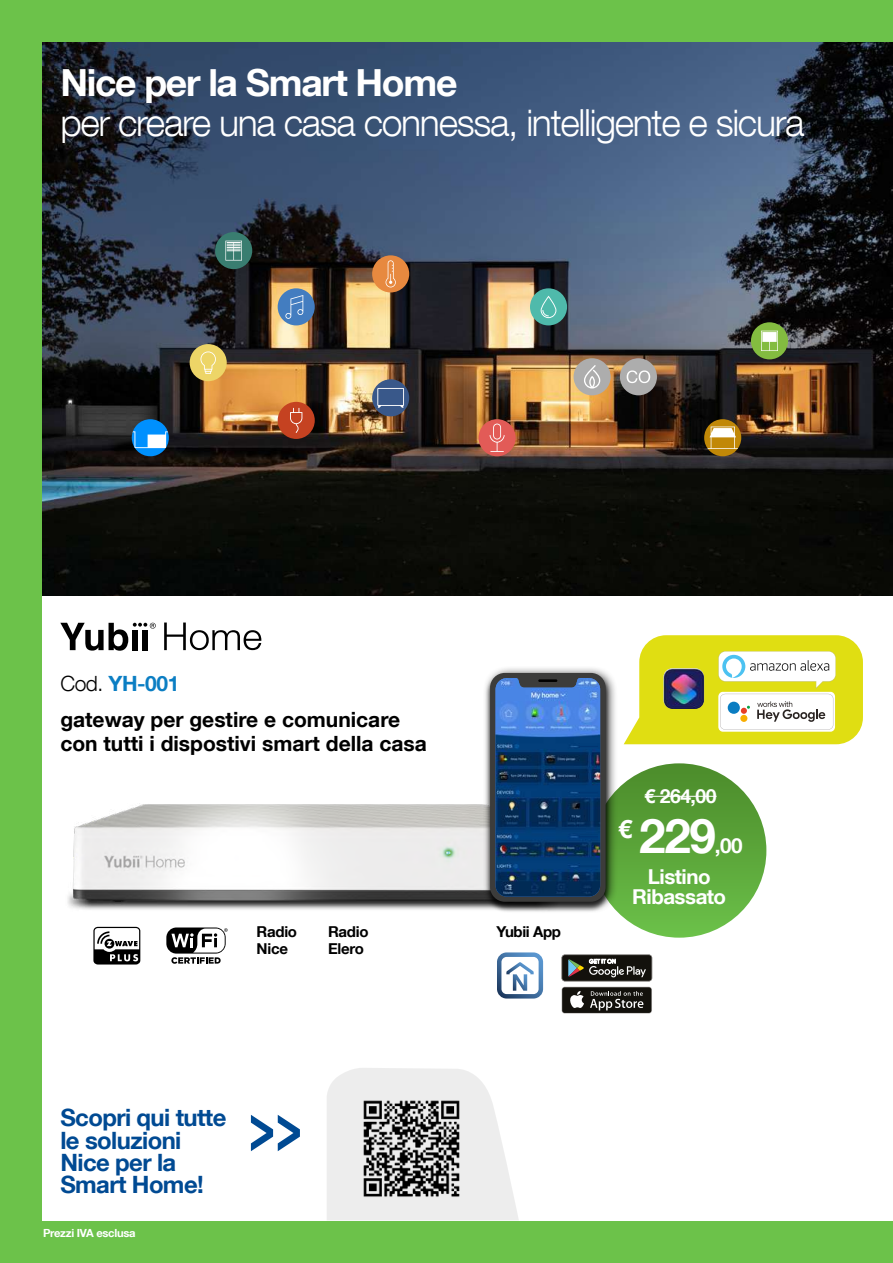
<style>
.page{position:relative;width:893px;height:1263px;background:#6cc24a}
.page>*{position:absolute;margin:0;border:0;box-sizing:border-box;transform-origin:0 0}
.t1{font:700 47.55px "Helvetica Neue LT Com";color:#fff}
.t2{font:300 37.35px "Helvetica Neue LT Com";letter-spacing:-.035em;color:#fff}
.t3{font:700 37.35px "Helvetica Neue LT Com";letter-spacing:-.035em;color:#fff}
.t4{font:700 23.85px/22.5px "Helvetica Neue LT Com";letter-spacing:-.025em;color:#004a93}
.t5{font:700 21px/36px "Helvetica Neue LT Com";color:#000}
.t6{font:700 20.7px "Helvetica Neue LT Com";color:#fff}
.t7{font:700 20.55px/20.5px "Helvetica Neue LT Com";letter-spacing:-.025em;color:#fff;text-align:center}
.t8{font:700 19.35px "Helvetica Neue LT Com";color:#fff}
.t9{font:700 15px/16.5px "Helvetica Neue LT Com";letter-spacing:-.02em;color:#000}
.t10{font:700 11.25px "Helvetica Neue LT Com";letter-spacing:-.025em;color:#fff}
.s1{font-weight:300}
.s2{color:#0b7ec3}
</style>
<div class="page">
<div style="left:43px;top:43px;width:850px;height:1177px;background:#fff"></div>
<svg style="left:327px;top:1068px;width:192px;height:152px"></svg>
<div style="left:562px;top:987px;width:89px;height:26px;background:#13110c;border-radius:3px"></div>
<svg style="left:570px;top:991px;width:14px;height:17px"></svg>
<svg style="left:590px;top:991px;width:53px;height:19px"></svg>
<svg style="left:562px;top:954px;width:90px;height:27px"></svg>
<svg style="left:497px;top:952px;width:46px;height:46px"></svg>
<div style="left:592px;top:763px;width:174px;height:175px;background:linear-gradient(to bottom,#4d8c2d,#6cc14a);border-radius:87px"></div>
<hr style="left:645px;top:796px;width:72px;height:1px;background:#fff">
<svg style="left:251px;top:1115px;width:49px;height:36px"></svg>
<img style="left:348px;top:1085px;width:127px;height:127px">
<svg style="left:93px;top:937px;width:47px;height:27px"></svg>
<div style="left:166px;top:927px;width:60px;height:26px;background:#000;border-radius:10px"></div>
<svg style="left:171px;top:937px;width:55px;height:27px"></svg>
<img style="left:42px;top:774px;width:440px;height:163px">
<div style="left:482px;top:665px;width:136px;height:249px;background:#000;opacity:.8"></div>
<svg style="left:490px;top:673px;width:116px;height:229px;fill:#3c3c3b"></svg>
<img style="left:496px;top:678px;width:104px;height:218px">
<svg style="left:624px;top:635px;width:239px;height:109px"></svg>
<div style="left:740px;top:715px;width:7px;height:7px;background:#f8ad00;border-radius:50%"></div>
<div style="left:728px;top:702px;width:12px;height:12px;background:#0a7dc2;border-radius:50%"></div>
<img style="left:43px;top:43px;width:850px;height:552px">
<div style="left:215px;top:232px;width:37px;height:37px;background:#397d70;border-radius:50%"></div>
<svg style="left:225px;top:241px;width:17px;height:20px"></svg>
<div style="left:751px;top:322px;width:37px;height:37px;background:#83bc40;border-radius:50%"></div>
<svg style="left:761px;top:331px;width:17px;height:20px"></svg>
<div style="left:372px;top:255px;width:37px;height:37px;background:#e7893f;border-radius:50%"></div>
<svg style="left:386px;top:260px;width:10px;height:27px"></svg>
<div style="left:278px;top:288px;width:37px;height:37px;background:#437dc0;border-radius:50%"></div>
<svg style="left:285px;top:295px;width:18px;height:24px"></svg>
<div style="left:278px;top:402px;width:37px;height:37px;background:#c54221;border-radius:50%"></div>
<svg style="left:290px;top:408px;width:12px;height:25px"></svg>
<div style="left:479px;top:419px;width:37px;height:37px;background:#e25b57;border-radius:50%"></div>
<div style="left:574px;top:358px;width:37px;height:37px;background:#adadad;border-radius:50%"></div>
<svg style="left:584px;top:365px;width:16px;height:23px"></svg>
<div style="left:190px;top:344px;width:37px;height:37px;background:#edd567;border-radius:50%"></div>
<svg style="left:200px;top:351px;width:16px;height:23px"></svg>
<div style="left:372px;top:379px;width:37px;height:37px;background:#39588a;border-radius:50%"></div>
<svg style="left:377px;top:388px;width:27px;height:20px"></svg>
<svg style="left:490px;top:424px;width:15px;height:28px"></svg>
<div style="left:530px;top:288px;width:37px;height:37px;background:#4fbaab;border-radius:50%"></div>
<svg style="left:541px;top:296px;width:15px;height:22px"></svg>
<div style="left:620px;top:358px;width:37px;height:37px;background:#adadad;border-radius:50%"></div>
<svg style="left:627px;top:370px;width:23px;height:13px"></svg>
<div style="left:132px;top:419px;width:37px;height:37px;background:#0090fe;border-radius:50%"></div>
<svg style="left:132px;top:431px;width:37px;height:17px"></svg>
<svg style="left:704px;top:419px;width:37px;height:37px"></svg>
<svg style="left:706px;top:427px;width:34px;height:22px"></svg>
<svg style="left:164px;top:622px;width:97px;height:28px"></svg>
<svg style="left:60px;top:623px;width:96px;height:28px"></svg>
<h2 class="t3" style="left:60px;top:59px;width:399px">Nice per la Smart Home</h2>
<h2 class="t2" style="left:60px;top:99px;width:746px">per creare una casa connessa, intelligente e sicura</h2>
<p class="t5" style="left:60px;top:664px;width:341px"><span class="s1">Cod.</span> <span class="s2">YH-001<br></span>gateway per gestire e comunicare</p>
<p class="t5" style="left:60px;top:724px;width:368px">con tutti i dispostivi smart della casa</p>
<p class="t9" style="left:257px;top:923px;width:42px">Radio<br>Nice</p>
<p class="t9" style="left:328px;top:923px;width:42px">Radio<br>Elero</p>
<p class="t4" style="left:60px;top:1106px;width:168px">Scopri qui tutte le soluzioni<br>Nice per la<br>Smart Home!</p>
<p class="t10" style="left:43px;top:1226px;width:94px">Prezzi IVA esclusa</p>
<p class="t9" style="left:497px;top:923px;width:66px">Yubii App</p>
<p class="t8" style="left:645px;top:784px;width:73px">€ 264,00</p>
<h1 class="t1" style="left:618px;top:806px;width:99px"><sup>€</sup> 229</h1>
<p class="t6" style="left:715px;top:832px;width:29px">,00</p>
<p class="t7" style="left:632px;top:866px;width:95px">Listino<br>Ribassato</p>
</div>
